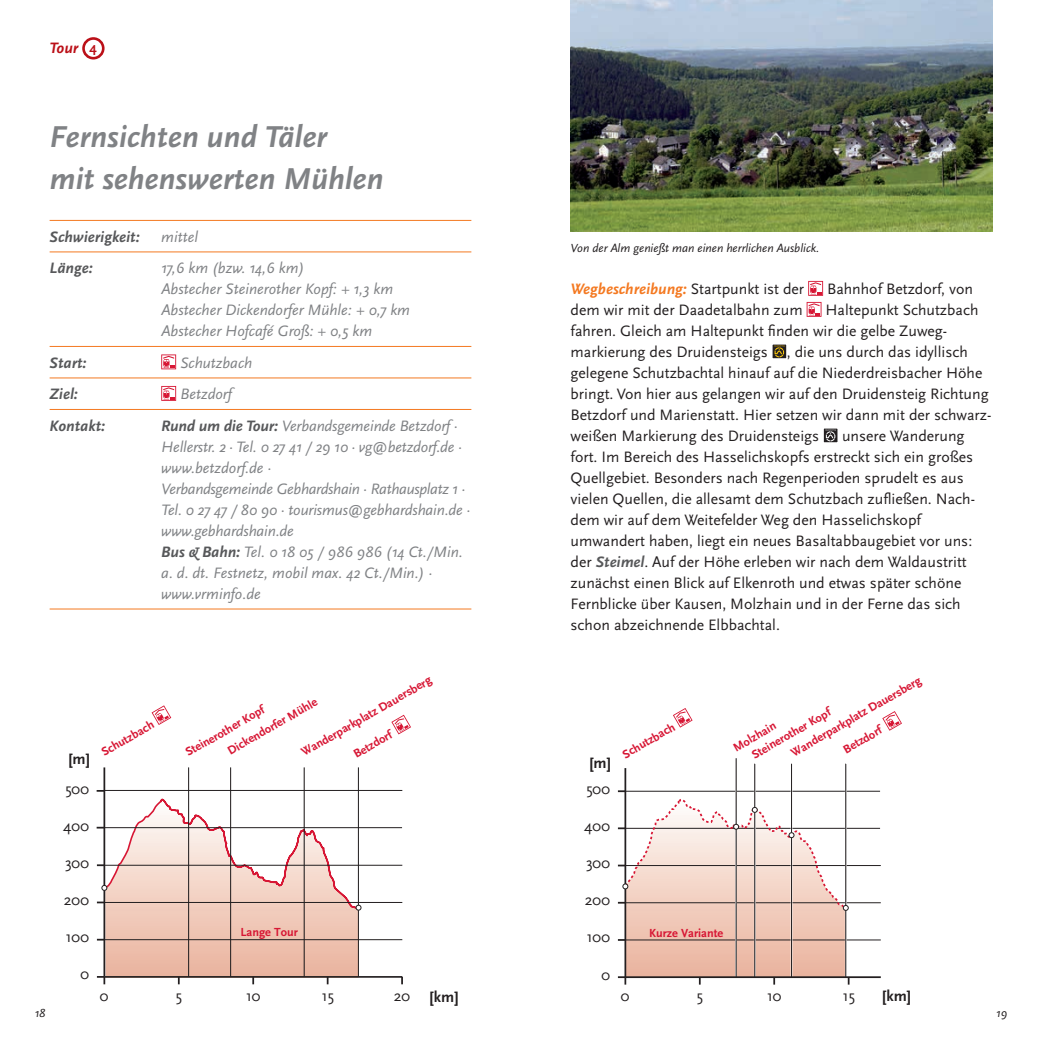
<style>
.page{position:relative;width:1042px;height:1042px;background:#fff}
.page>*{position:absolute;margin:0;border:0;box-sizing:border-box;transform-origin:0 0}
.t1{font:italic 700 31.5px/42px "Scala Sans OT";color:#808285}
.t2{font:15.75px/21px "Scala Sans OT";color:#231f20}
.t3{font:italic 15.75px/21px "Scala Sans OT";color:#808285}
.t4{font:italic 700 15.75px "Scala Sans OT";color:#57585a}
.t5{font:italic 700 15.75px "Scala Sans OT";color:#f47921}
.t6{font:700 15.75px "Scala Sans OT";color:#231f20}
.t7{font:italic 700 15.75px "Scala Sans OT";color:#bb1018}
.t8{font:700 12.25px/19.6px "Scala Sans OT";color:#d71634}
.t9{font:italic 12.25px "Scala Sans OT";color:#231f20}
.s1{font-style:normal;font-size:14px}
.s2{font-weight:700;color:#57585a}
.s3{font-weight:400;font-style:normal;color:#231f20}
.s4{font-weight:700;font-style:italic;color:#57585a}
</style>
<div class="page">
<hr style="left:50px;top:220px;width:421px;height:1px;background:#f47921">
<hr style="left:50px;top:251px;width:421px;height:1px;background:#f47921">
<hr style="left:50px;top:346px;width:421px;height:1px;background:#f47921">
<hr style="left:50px;top:377px;width:421px;height:1px;background:#f47921">
<hr style="left:50px;top:409px;width:421px;height:1px;background:#f47921">
<hr style="left:50px;top:608px;width:421px;height:1px;background:#f47921">
<svg style="left:161px;top:354px;width:15px;height:15px"></svg>
<svg style="left:162px;top:355px;width:13px;height:13px"></svg>
<svg style="left:163px;top:356px;width:11px;height:12px"></svg>
<svg style="left:161px;top:386px;width:15px;height:15px"></svg>
<svg style="left:162px;top:387px;width:13px;height:13px"></svg>
<svg style="left:163px;top:387px;width:11px;height:12px"></svg>
<div style="left:808px;top:281px;width:15px;height:15px;background:#dd3f58"></div>
<svg style="left:809px;top:282px;width:13px;height:13px"></svg>
<svg style="left:810px;top:282px;width:11px;height:12px"></svg>
<svg style="left:806px;top:302px;width:15px;height:15px"></svg>
<svg style="left:807px;top:303px;width:13px;height:13px"></svg>
<svg style="left:808px;top:303px;width:11px;height:12px"></svg>
<div style="left:772px;top:344px;width:15px;height:15px;border:1px solid #fff"></div>
<svg style="left:774px;top:345px;width:11px;height:12px"></svg>
<div style="left:823px;top:428px;width:15px;height:15px;border:1px solid #fff"></div>
<svg style="left:825px;top:429px;width:11px;height:12px"></svg>
<svg style="left:105px;top:910px;width:253px;height:66px;background:#ebbeac"></svg>
<hr style="left:104px;top:939px;width:298px;height:1px;background:#231f20">
<hr style="left:104px;top:865px;width:298px;height:1px;background:#231f20">
<hr style="left:104px;top:902px;width:298px;height:1px;background:#231f20">
<hr style="left:358px;top:767px;width:1px;height:209px;background:#231f20">
<hr style="left:104px;top:976px;width:298px;height:1px;background:#231f20">
<hr style="left:103px;top:767px;width:2px;height:209px;background:#231f20">
<svg style="left:97px;top:976px;width:8px;height:8px"></svg>
<svg style="left:178px;top:977px;width:2px;height:7px"></svg>
<svg style="left:252px;top:977px;width:2px;height:7px"></svg>
<svg style="left:401px;top:977px;width:2px;height:7px"></svg>
<hr style="left:104px;top:827px;width:298px;height:1px;background:#231f20">
<hr style="left:104px;top:790px;width:298px;height:1px;background:#231f20">
<svg style="left:97px;top:790px;width:264px;height:120px"></svg>
<hr style="left:188px;top:767px;width:1px;height:209px;background:#231f20">
<hr style="left:230px;top:767px;width:1px;height:209px;background:#231f20">
<hr style="left:304px;top:767px;width:1px;height:209px;background:#231f20">
<svg style="left:391px;top:715px;width:20px;height:19px"></svg>
<svg style="left:152px;top:705px;width:19px;height:20px"></svg>
<hr style="left:625px;top:939px;width:256px;height:1px;background:#231f20">
<hr style="left:625px;top:865px;width:256px;height:1px;background:#231f20">
<hr style="left:625px;top:902px;width:256px;height:1px;background:#231f20">
<hr style="left:624px;top:828px;width:256px;height:1px;background:#231f20">
<hr style="left:624px;top:791px;width:256px;height:1px;background:#231f20">
<hr style="left:845px;top:764px;width:1px;height:213px;background:#231f20">
<hr style="left:735px;top:758px;width:1px;height:219px;background:#231f20">
<hr style="left:754px;top:764px;width:1px;height:213px;background:#231f20">
<hr style="left:791px;top:764px;width:1px;height:213px;background:#231f20">
<hr style="left:625px;top:976px;width:256px;height:2px;background:#231f20">
<hr style="left:624px;top:768px;width:2px;height:209px;background:#231f20">
<svg style="left:618px;top:790px;width:231px;height:194px"></svg>
<svg style="left:882px;top:711px;width:20px;height:20px"></svg>
<svg style="left:673px;top:708px;width:19px;height:19px"></svg>
<img style="left:570px;top:0;width:422px;height:231px">
<div style="left:82px;top:37px;width:23px;height:23px;border:3px solid #bb1018;border-radius:50%"></div>
<p class="t7" style="left:50px;top:39px;width:49px">Tour <span class="s1">4</span></p>
<h1 class="t1" style="left:50px;top:116px;width:335px">Fernsichten und Täler<br>mit sehenswerten Mühlen</h1>
<p class="t4" style="left:50px;top:228px;width:92px">Schwierigkeit:</p>
<p class="t3" style="left:161px;top:226px;width:38px">mittel</p>
<p class="t4" style="left:50px;top:259px;width:45px">Länge:</p>
<p class="t3" style="left:161px;top:258px;width:250px">17,6 km (bzw. 14,6 km)<br>Abstecher Steinerother Kopf: + 1,3 km<br>Abstecher Dickendorfer Mühle: + 0,7 km<br>Abstecher Hofcafé Groß: + 0,5 km</p>
<p class="t4" style="left:50px;top:354px;width:38px">Start:</p>
<p class="t3" style="left:180px;top:352px;width:74px">Schutzbach</p>
<p class="t4" style="left:50px;top:385px;width:30px">Ziel:</p>
<p class="t3" style="left:180px;top:384px;width:53px">Betzdorf</p>
<p class="t4" style="left:50px;top:417px;width:57px">Kontakt:</p>
<p class="t3" style="left:161px;top:415px;width:310px"><span class="s2">Rund um die Tour:</span> Verbandsgemeinde Betzdorf · Hellerstr. 2 · Tel. 0 27 41 / 29 10 · vg@betzdorf.de · www.betzdorf.de ·<br>Verbandsgemeinde Gebhardshain · Rathausplatz 1 · Tel. 0 27 47 / 80 90 · tourismus@gebhardshain.de · www.gebhardshain.de<br><span class="s2">Bus &amp; Bahn:</span> Tel. 0 18 05 / 986 986 (14 Ct./Min. a. d. dt. Festnetz, mobil max. 42 Ct./Min.) · www.vrminfo.de</p>
<p class="t9" style="left:570px;top:241px;width:250px">Von der Alm genießt man einen herrlichen Ausblick.</p>
<p class="t5" style="left:570px;top:280px;width:235px">Wegbeschreibung: <span class="s3">Startpunkt ist der</span></p>
<p class="t2" style="left:827px;top:279px;width:148px">Bahnhof Betzdorf, von</p>
<p class="t2" style="left:570px;top:300px;width:234px">dem wir mit der Daadetalbahn zum</p>
<p class="t2" style="left:570px;top:300px;width:421px;text-indent:255px">Haltepunkt Schutzbach fahren. Gleich am Haltepunkt finden wir die gelbe Zuweg&shy;markierung des Druidensteigs , die uns durch das idyllisch gelegene Schutzbachtal hinauf auf die Niederdreisbacher Höhe bringt. Von hier aus gelangen wir auf den Druidensteig Richtung Betzdorf und Marienstatt. Hier setzen wir dann mit der schwarz&shy;weißen Markierung des Druidensteigs</p>
<p class="t2" style="left:570px;top:426px;width:406px;text-indent:271px">unsere Wanderung fort. Im Bereich des Hasselichskopfs erstreckt sich ein großes Quellgebiet. Besonders nach Regenperioden sprudelt es aus vielen Quellen, die allesamt dem Schutzbach zufließen. Nach&shy;dem wir auf dem Weitefelder Weg den Hasselichskopf umwandert haben, liegt ein neues Basaltabbaugebiet vor uns: der <span class="s4">Steimel</span>. Auf der Höhe erleben wir nach dem Waldaustritt zunächst einen Blick auf Elkenroth und etwas später schöne Fernblicke über Kausen, Molzhain und in der Ferne das sich schon abzeichnende Elbbachtal.</p>
<p class="t6" style="left:69px;top:750px;width:22px">[m]</p>
<p class="t2" style="left:65px;top:779px;width:26px">500</p>
<p class="t8" style="left:98px;top:744px;width:60px;rotate:-30deg">Schutzbach</p>
<p class="t8" style="left:297px;top:745px;width:150px;rotate:-30deg">Wanderparkplatz Dauersberg</p>
<p class="t8" style="left:214px;top:726px;width:103px;text-indent:-37px;rotate:-30deg">Steinerother Kopf<br>Dickendorfer Mühle</p>
<p class="t8" style="left:350px;top:746px;width:44px;rotate:-30deg">Betzdorf</p>
<p class="t6" style="left:590px;top:754px;width:22px">[m]</p>
<p class="t2" style="left:586px;top:778px;width:26px">500</p>
<p class="t8" style="left:618px;top:747px;width:60px;rotate:-30deg">Schutzbach</p>
<p class="t8" style="left:787px;top:745px;width:150px;rotate:-30deg">Wanderparkplatz Dauersberg</p>
<p class="t8" style="left:741px;top:735px;width:90px;line-height:15.4px;text-indent:-13px;rotate:-30deg">Molzhain<br>Steinerother Kopf</p>
<p class="t8" style="left:839px;top:742px;width:44px;rotate:-30deg">Betzdorf</p>
<p class="t2" style="left:63px;top:815px;width:28px">400</p>
<p class="t2" style="left:584px;top:815px;width:28px">400</p>
<p class="t2" style="left:65px;top:852px;width:26px">300</p>
<p class="t2" style="left:64px;top:889px;width:27px">200</p>
<p class="t2" style="left:586px;top:852px;width:26px">300</p>
<p class="t2" style="left:585px;top:890px;width:27px">200</p>
<p class="t2" style="left:65px;top:927px;width:26px">100</p>
<p class="t8" style="left:240px;top:922px;width:59px">Lange Tour</p>
<p class="t2" style="left:586px;top:927px;width:26px">100</p>
<p class="t8" style="left:649px;top:923px;width:76px">Kurze Variante</p>
<p class="t2" style="left:80px;top:964px;width:10px">0</p>
<p class="t2" style="left:601px;top:964px;width:10px">0</p>
<p class="t2" style="left:100px;top:985px;width:10px">0</p>
<p class="t2" style="left:176px;top:985px;width:8px">5</p>
<p class="t2" style="left:246px;top:985px;width:17px">10</p>
<p class="t2" style="left:321px;top:985px;width:14px">15</p>
<p class="t6" style="left:430px;top:988px;width:30px">[km]</p>
<p class="t2" style="left:394px;top:985px;width:18px">20</p>
<p class="t2" style="left:621px;top:986px;width:10px">0</p>
<p class="t2" style="left:696px;top:986px;width:8px">5</p>
<p class="t2" style="left:766px;top:986px;width:17px">10</p>
<p class="t2" style="left:842px;top:986px;width:14px">15</p>
<p class="t6" style="left:882px;top:987px;width:30px">[km]</p>
<p class="t9" style="left:35px;top:1006px;width:12px">18</p>
<p class="t9" style="left:996px;top:1006px;width:13px">19</p>
</div>
